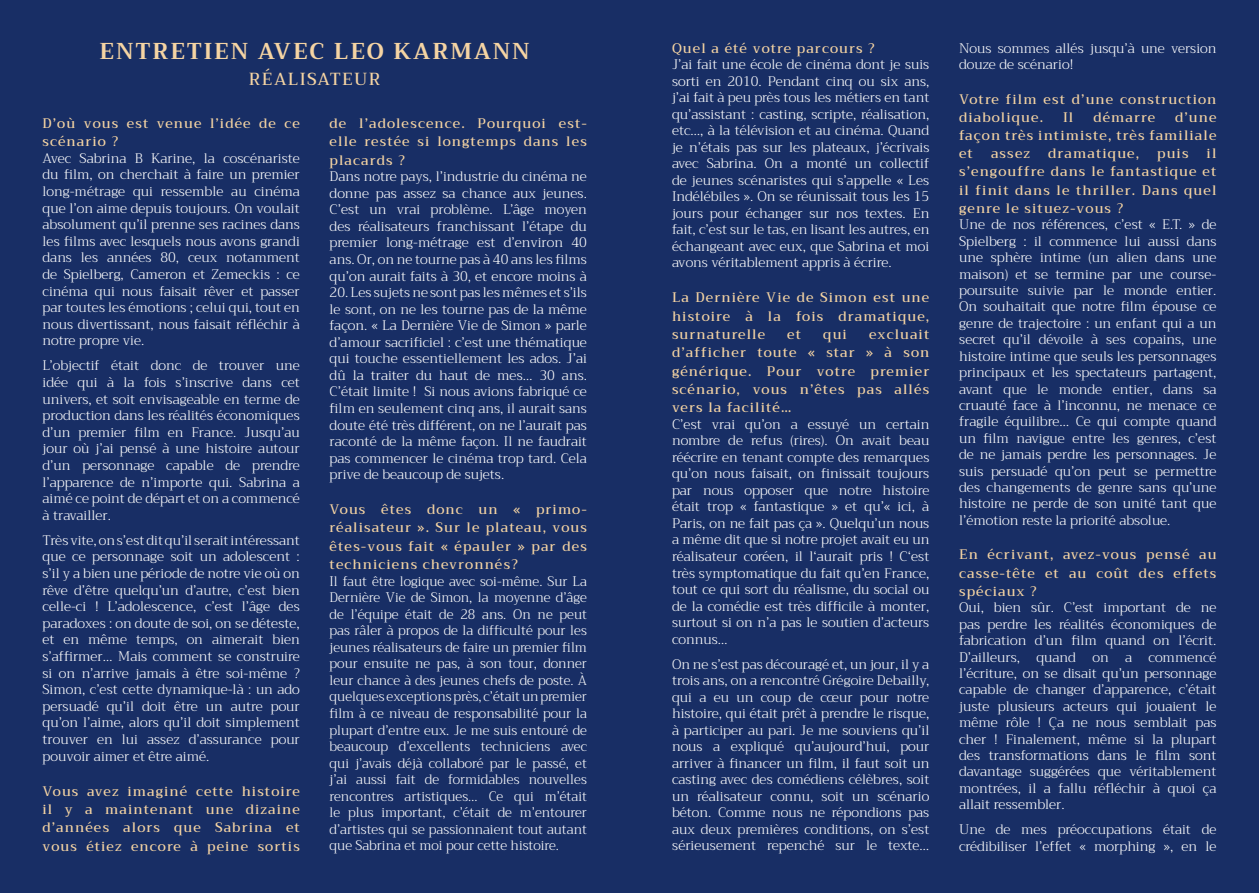
<style>
.page{position:relative;width:1259px;height:893px;background:#182e65}
.page>*{position:absolute;margin:0;border:0;box-sizing:border-box;transform-origin:0 0}
.t1{font:700 22.35px "Trirong";letter-spacing:.08em;color:#f5d4a3}
.t2{font:500 16.95px "Trirong";letter-spacing:.08em;color:#f5d4a3}
.t3{font:300 13.5px/16.5px "Trirong";color:#fff;text-align:justify}
.t4{font:500 13.5px/18.3px "Trirong";letter-spacing:.08em;color:#f5d4a3;text-align:justify}
</style>
<div class="page">
<h1 class="t1" style="left:100px;top:33px;width:432px">ENTRETIEN AVEC LEO KARMANN</h1>
<p class="t2" style="left:249px;top:69px;width:133px">RÉALISATEUR</p>
<p class="t4" style="left:43px;top:114px;width:259px">D’où vous est venue l’idée de ce scénario ?</p>
<p class="t3" style="left:43px;top:150px;width:259px">Avec Sabrina B Karine, la coscénariste du film, on cherchait à faire un premier long-métrage qui ressemble au cinéma que l’on aime depuis toujours. On voulait absolument qu’il prenne ses racines dans les films avec lesquels nous avons grandi dans les années 80, ceux notamment de Spielberg, Cameron et Zemeckis : ce cinéma qui nous faisait rêver et passer par toutes les émotions ; celui qui, tout en nous divertissant, nous faisait réfléchir à notre propre vie.</p>
<p class="t3" style="left:43px;top:358px;width:259px">L’objectif était donc de trouver une idée qui à la fois s’inscrive dans cet univers, et soit envisageable en terme de production dans les réalités économiques d’un premier film en France. Jusqu’au jour où j’ai pensé à une histoire autour d’un personnage capable de prendre l’apparence de n’importe qui. Sabrina a aimé ce point de départ et on a commencé à travailler.</p>
<p class="t3" style="left:43px;top:532px;width:259px">Très vite, on s’est dit qu’il serait intéressant que ce personnage soit un adolescent : s’il y a bien une période de notre vie où on rêve d’être quelqu’un d’autre, c’est bien celle-ci ! L’adolescence, c’est l’âge des paradoxes : on doute de soi, on se déteste, et en même temps, on aimerait bien s’affirmer… Mais comment se construire si on n’arrive jamais à être soi-même ?<br>Simon, c’est cette dynamique-là : un ado persuadé qu’il doit être un autre pour qu’on l’aime, alors qu’il doit simplement trouver en lui assez d’assurance pour pouvoir aimer et être aimé.</p>
<p class="t4" style="left:43px;top:782px;width:259px">Vous avez imaginé cette histoire il y a maintenant une dizaine d’années alors que Sabrina et vous étiez encore à peine sortis</p>
<p class="t4" style="left:330px;top:114px;width:259px">de l’adolescence. Pourquoi est&shy;elle restée si longtemps dans les placards ?</p>
<p class="t3" style="left:330px;top:169px;width:259px">Dans notre pays, l’industrie du cinéma ne donne pas assez sa chance aux jeunes.<br>C’est un vrai problème. L’âge moyen des réalisateurs franchissant l’étape du premier long-métrage est d’environ 40 ans. Or, on ne tourne pas à 40 ans les films qu’on aurait faits à 30, et encore moins à</p>
<p class="t3" style="left:330px;top:284px;width:259px">20. Les sujets ne sont pas les mêmes et s’ils le sont, on ne les tourne pas de la même façon. « La Dernière Vie de Simon » parle d’amour sacrificiel : c’est une thématique qui touche essentiellement les ados. J’ai dû la traiter du haut de mes… 30 ans.<br>C’était limite ! Si nous avions fabriqué ce film en seulement cinq ans, il aurait sans doute été très différent, on ne l’aurait pas raconté de la même façon. Il ne faudrait pas commencer le cinéma trop tard. Cela prive de beaucoup de sujets.</p>
<p class="t4" style="left:330px;top:500px;width:259px">Vous êtes donc un « primo&shy;réalisateur ». Sur le plateau, vous êtes-vous fait « épauler » par des techniciens chevronnés?</p>
<p class="t3" style="left:330px;top:573px;width:259px">Il faut être logique avec soi-même. Sur La Dernière Vie de Simon, la moyenne d’âge de l’équipe était de 28 ans. On ne peut pas râler à propos de la difficulté pour les jeunes réalisateurs de faire un premier film pour ensuite ne pas, à son tour, donner leur chance à des jeunes chefs de poste. À quelques exceptions près, c’était un premier film à ce niveau de responsabilité pour la plupart d’entre eux. Je me suis entouré de beaucoup d’excellents techniciens avec qui j’avais déjà collaboré par le passé, et j’ai aussi fait de formidables nouvelles rencontres artistiques… Ce qui m’était le plus important, c’était de m’entourer d’artistes qui se passionnaient tout autant que Sabrina et moi pour cette histoire.</p>
<p class="t4" style="left:672px;top:39px;width:204px">Quel a été votre parcours ?</p>
<p class="t3" style="left:672px;top:57px;width:259px">J’ai fait une école de cinéma dont je suis sorti en 2010. Pendant cinq ou six ans, j’ai fait à peu près tous les métiers en tant qu’assistant : casting, scripte, réalisation, etc…, à la télévision et au cinéma. Quand je n’étais pas sur les plateaux, j’écrivais avec Sabrina. On a monté un collectif de jeunes scénaristes qui s’appelle « Les Indélébiles ». On se réunissait tous les 15 jours pour échanger sur nos textes. En fait, c’est sur le tas, en lisant les autres, en échangeant avec eux, que Sabrina et moi avons véritablement appris à écrire.</p>
<p class="t4" style="left:672px;top:288px;width:259px">La Dernière Vie de Simon est une histoire à la fois dramatique, surnaturelle</p>
<p class="t4" style="left:672px;top:325px;width:259px;text-indent:197px">excluait d’afficher toute « star » à son générique. Pour votre premier scénario, vous n’êtes pas allés vers la facilité…</p>
<p class="t3" style="left:672px;top:416px;width:259px">C’est vrai qu’on a essuyé un certain nombre de refus (rires). On avait beau réécrire en tenant compte des remarques qu’on nous faisait, on finissait toujours par nous opposer que notre histoire était trop « fantastique » et qu’« ici, à Paris, on ne fait pas ça ». Quelqu’un nous a même dit que si notre projet avait eu un réalisateur coréen, il l‘aurait pris ! C‘est très symptomatique du fait qu’en France, tout ce qui sort du réalisme, du social ou de la comédie est très difficile à monter, surtout si on n’a pas le soutien d’acteurs connus…</p>
<p class="t3" style="left:672px;top:656px;width:259px">On ne s’est pas découragé et, un jour, il y a trois ans, on a rencontré Grégoire Debailly, qui a eu un coup de cœur pour notre histoire, qui était prêt à prendre le risque, à participer au pari. Je me souviens qu’il nous a expliqué qu’aujourd’hui, pour arriver à financer un film, il faut soit un casting avec des comédiens célèbres, soit un réalisateur connu, soit un scénario béton. Comme nous ne répondions pas aux deux premières conditions, on s’est sérieusement repenché sur le texte…</p>
<p class="t4" style="left:787px;top:325px;width:15px">et</p>
<p class="t4" style="left:823px;top:325px;width:25px">qui</p>
<p class="t3" style="left:959px;top:40px;width:259px">Nous sommes allés jusqu’à une version douze de scénario!</p>
<p class="t4" style="left:959px;top:90px;width:259px">Votre film est d’une construction diabolique.</p>
<p class="t4" style="left:1063px;top:108px;width:12px">Il</p>
<p class="t4" style="left:1093px;top:108px;width:63px">démarre</p>
<p class="t4" style="left:959px;top:108px;width:259px;text-indent:216px">d’une façon très intimiste, très familiale et</p>
<p class="t4" style="left:959px;top:145px;width:259px;text-indent:247px">il s’engouffre dans le fantastique et il finit dans le thriller. Dans quel genre le situez-vous ?</p>
<p class="t3" style="left:959px;top:217px;width:259px">Une de nos références, c’est « E.T. » de Spielberg : il commence lui aussi dans une sphère intime (un alien dans une maison) et se termine par une course&shy;poursuite suivie par le monde entier.<br>On souhaitait que notre film épouse ce genre de trajectoire : un enfant qui a un secret qu’il dévoile à ses copains, une histoire intime que seuls les personnages principaux et les spectateurs partagent, avant que le monde entier, dans sa cruauté face à l’inconnu, ne menace ce fragile équilibre… Ce qui compte quand un film navigue entre les genres, c’est de ne jamais perdre les personnages. Je suis persuadé qu’on peut se permettre des changements de genre sans qu’une histoire ne perde de son unité tant que l’émotion reste la priorité absolue.</p>
<p class="t4" style="left:959px;top:546px;width:259px">En écrivant, avez-vous pensé au casse-tête et au coût des effets spéciaux ?</p>
<p class="t3" style="left:959px;top:600px;width:259px">Oui, bien sûr. C’est important de ne pas perdre les réalités économiques de fabrication d’un film quand on l’écrit.<br>D’ailleurs, quand on a commencé l’écriture, on se disait qu’un personnage capable de changer d’apparence, c’était juste plusieurs acteurs qui jouaient le même rôle ! Ça ne nous semblait pas cher ! Finalement, même si la plupart des transformations dans le film sont davantage suggérées que véritablement montrées, il a fallu réfléchir à quoi ça allait ressembler.</p>
<p class="t3" style="left:959px;top:822px;width:259px">Une de mes préoccupations était de crédibiliser l’effet « morphing », en le</p>
<p class="t4" style="left:991px;top:144px;width:41px">assez</p>
<p class="t4" style="left:1048px;top:144px;width:92px">dramatique,</p>
<p class="t4" style="left:1157px;top:144px;width:33px">puis</p>
</div>
